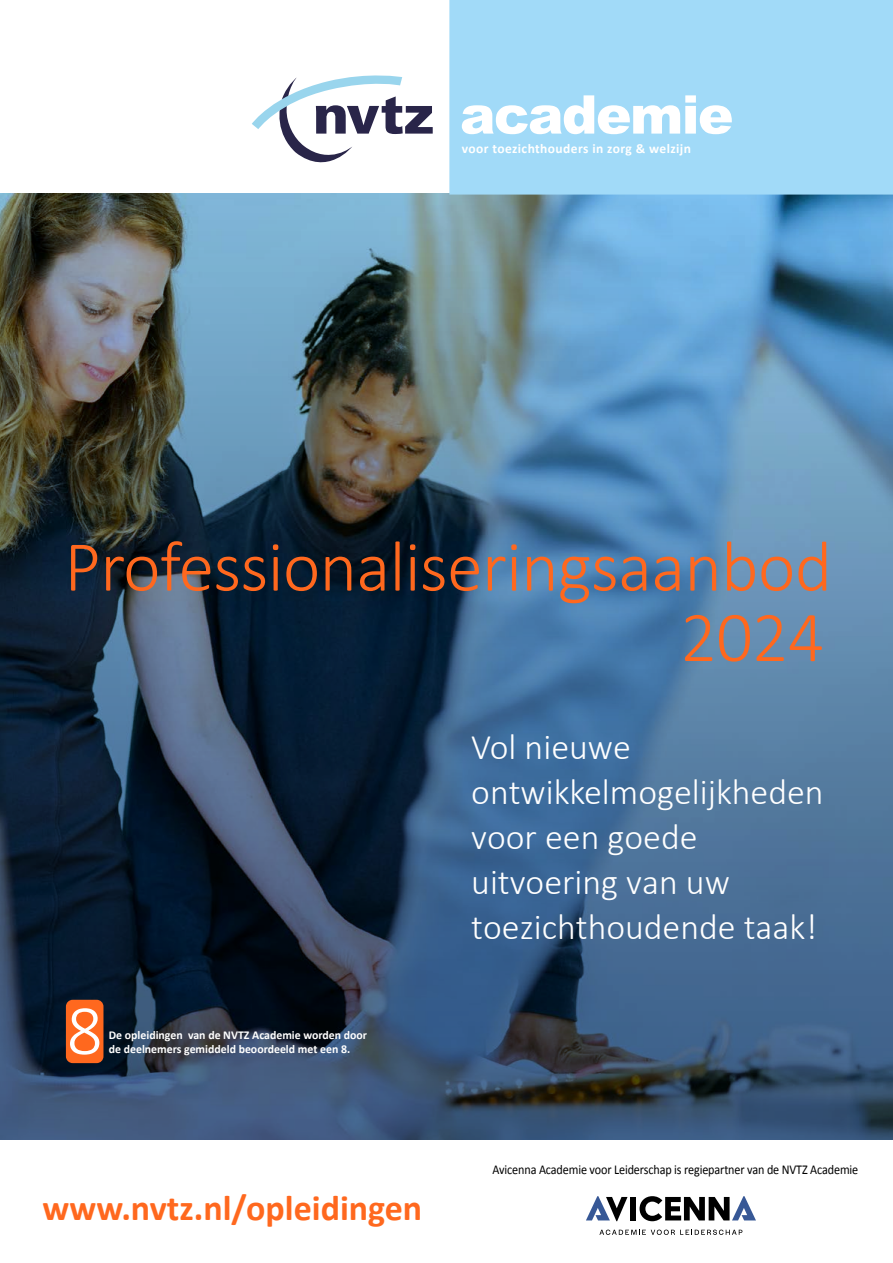
<style>
.page{position:relative;width:893px;height:1263px;background:#fff}
.page>*{position:absolute;margin:0;border:0;box-sizing:border-box;transform-origin:0 0}
.t1{font:300 72px/70.5px "Calibri";letter-spacing:-.01em;color:#ff681e;text-align:right}
.t2{font:300 36px/45px "Calibri";color:#fff}
.t3{font:700 36px "Calibri";color:#ff681e}
.t4{font:13.5px "Calibri";letter-spacing:-.01em;color:#000;scale:.9 1}
.t5{font:700 13.5px "Calibri";letter-spacing:.03em;color:#fff}
.t6{font:700 12px/13.5px "Calibri";color:#fff}
</style>
<div class="page">
<img style="left:0;top:193px;width:893px;height:947px">
<div style="left:449px;top:0;width:444px;height:195px;background:#a1daf8"></div>
<svg style="left:252px;top:75px;width:181px;height:88px"></svg>
<svg style="left:462px;top:95px;width:270px;height:39px"></svg>
<svg style="left:586px;top:1196px;width:41px;height:25px"></svg>
<div style="left:630px;top:1197px;width:6px;height:23px;background:#000"></div>
<svg style="left:640px;top:1196px;width:116px;height:25px"></svg>
<svg style="left:599px;top:1229px;width:143px;height:6px"></svg>
<div style="left:66px;top:1000px;width:37px;height:63px;background:#ff681e;border-radius:7px"></div>
<svg style="left:70px;top:1008px;width:29px;height:47px"></svg>
<p class="t5" style="left:462px;top:140px;width:231px">voor toezichthouders in zorg &amp; welzijn</p>
<h1 class="t1" style="left:64px;top:528px;width:769px">Professionaliseringsaanbod<br>2024</h1>
<p class="t6" style="left:109px;top:1028px;width:260px">De opleidingen van de NVTZ Academie worden door de deelnemers gemiddeld beoordeeld met een 8.</p>
<p class="t3" style="left:43px;top:1185px;width:381px">www.nvtz.nl/opleidingen</p>
<p class="t2" style="left:471px;top:723px;width:354px">Vol nieuwe ontwikkelmogelijkheden voor een goede uitvoering van uw toezichthoudende taak!</p>
<p class="t4" style="left:493px;top:1160px;width:408px">Avicenna Academie voor Leiderschap is regiepartner van de NVTZ Academie</p>
</div>
